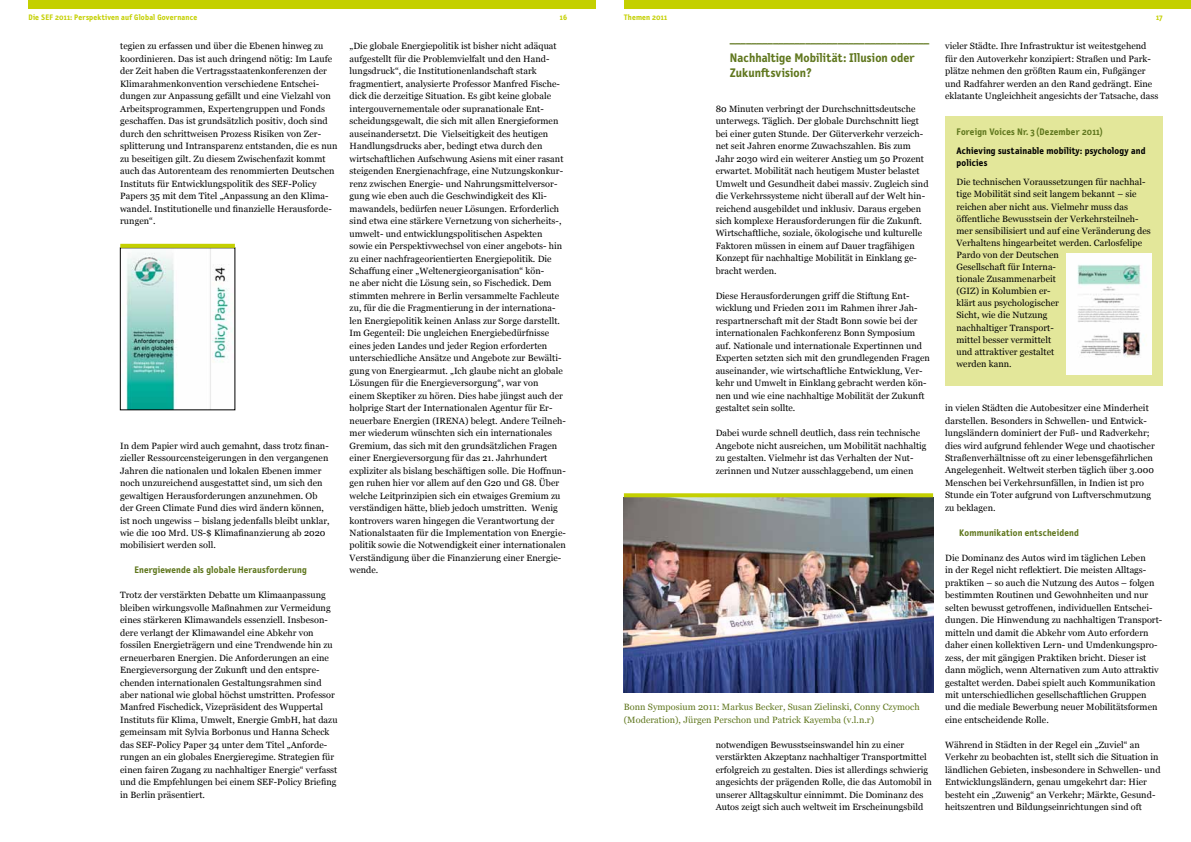
<style>
.page{position:relative;width:1191px;height:842px;background:#fff}
.page>*{position:absolute;margin:0;border:0;box-sizing:border-box;transform-origin:0 0}
.t1{font:700 12.5px/15.3px "Letter Gothic Text OT";letter-spacing:.005em;color:#60771e}
.t2{font:700 11px "Letter Gothic Text OT";color:#60771e}
.t3{font:700 9.6px "Letter Gothic Text OT";letter-spacing:.015em;color:#60771e}
.t4{font:700 9.6px/12.1px "Letter Gothic Text OT";letter-spacing:.015em;color:#000}
.t5{font:9.1px/12.5px "Georgia";letter-spacing:.005em;color:#000}
.t6{font:9.1px/12.5px "Georgia";letter-spacing:.005em;color:#60771e}
.t7{font:700 8px "Letter Gothic Text OT";letter-spacing:.02em;color:#c4d000}
</style>
<div class="page">
<div style="left:624px;top:0;width:567px;height:9px;background:#c4d000"></div>
<div style="left:28px;top:0;width:567px;height:9px;background:#c4d000"></div>
<img style="left:624px;top:497px;width:309px;height:196px">
<svg style="left:624px;top:493px;width:309px;height:4px"></svg>
<img style="left:122px;top:250px;width:111px;height:158px">
<div style="left:120px;top:248px;width:115px;height:162px;border:1px solid #000"></div>
<svg style="left:120px;top:244px;width:115px;height:4px"></svg>
<div style="left:945px;top:116px;width:217px;height:269px;background:#e3e79a"></div>
<img style="left:1066px;top:254px;width:85px;height:120px">
<p class="t7" style="left:28px;top:12px;width:170px">Die SEF 2011: Perspektiven auf Global Governance</p>
<p class="t7" style="left:560px;top:12px;width:9px">16</p>
<p class="t7" style="left:1156px;top:12px;width:8px">17</p>
<p class="t2" style="left:730px;top:36px;width:201px">–––––––––––––––––––––––––––––––––––––</p>
<h1 class="t1" style="left:730px;top:50px;width:187px">Nachhaltige Mobilität: Illusion oder<br>Zukunftsvision?</h1>
<p class="t5" style="left:715px;top:102px;width:214px">80 Minuten verbringt der Durchschnittsdeutsche unterwegs. Täglich. Der globale Durchschnitt liegt bei einer guten Stunde. Der Güterverkehr verzeich&shy;net seit Jahren enorme Zuwachszahlen. Bis zum Jahr 2030 wird ein weiterer Anstieg um 50 Prozent erwartet. Mobilität nach heutigem Muster belastet Umwelt und Gesundheit dabei massiv. Zugleich sind die Verkehrssysteme nicht überall auf der Welt hin&shy;reichend ausgebildet und inklusiv. Daraus ergeben sich komplexe Herausforderungen für die Zukunft.<br>Wirtschaftliche, soziale, ökologische und kulturelle Faktoren müssen in einem auf Dauer tragfähigen Konzept für nachhaltige Mobilität in Einklang ge&shy;bracht werden.</p>
<p class="t5" style="left:715px;top:290px;width:216px">Diese Herausforderungen griff die Stiftung Ent&shy;wicklung und Frieden 2011 im Rahmen ihrer Jah&shy;respartnerschaft mit der Stadt Bonn sowie bei der internationalen Fachkonferenz Bonn Symposium auf. Nationale und internationale Expertinnen und Experten setzten sich mit den grundlegenden Fragen auseinander, wie wirtschaftliche Entwicklung, Ver&shy;kehr und Umwelt in Einklang gebracht werden kön&shy;nen und wie eine nachhaltige Mobilität der Zukunft gestaltet sein sollte.</p>
<p class="t5" style="left:715px;top:427px;width:212px">Dabei wurde schnell deutlich, dass rein technische Angebote nicht ausreichen, um Mobilität nachhaltig zu gestalten. Vielmehr ist das Verhalten der Nut&shy;zerinnen und Nutzer ausschlaggebend, um einen</p>
<p class="t7" style="left:624px;top:12px;width:45px">Themen 2011</p>
<p class="t5" style="left:945px;top:40px;width:215px">vieler Städte. Ihre Infrastruktur ist weitestgehend für den Autoverkehr konzipiert: Straßen und Park&shy;plätze nehmen den größten Raum ein, Fußgänger und Radfahrer werden an den Rand gedrängt. Eine eklatante Ungleichheit angesichts der Tatsache, dass</p>
<p class="t5" style="left:350px;top:40px;width:218px">„Die globale Energiepolitik ist bisher nicht adäquat aufgestellt für die Problemvielfalt und den Hand&shy;lungsdruck“, die Institutionenlandschaft stark fragmentiert, analysierte Professor Manfred Fische&shy;dick die derzeitige Situation. Es gibt keine globale intergouvernementale oder supranationale Ent&shy;scheidungsgewalt, die sich mit allen Energieformen auseinandersetzt. Die Vielseitigkeit des heutigen Handlungsdrucks aber, bedingt etwa durch den wirtschaftlichen Aufschwung Asiens mit einer rasant steigenden Energienachfrage, eine Nutzungskonkur&shy;renz zwischen Energie- und Nahrungsmittelversor&shy;gung wie eben auch die Geschwindigkeit des Kli&shy;mawandels, bedürfen neuer Lösungen. Erforderlich sind etwa eine stärkere Vernetzung von sicherheits-, umwelt- und entwicklungspolitischen Aspekten sowie ein Perspektivwechsel von einer angebots- hin zu einer nachfrageorientierten Energiepolitik. Die Schaffung einer „Weltenergieorganisation“ kön-<br>ne aber nicht die Lösung sein, so Fischedick. Dem stimmten mehrere in Berlin versammelte Fachleute zu, für die die Fragmentierung in der internationa&shy;len Energiepolitik keinen Anlass zur Sorge darstellt.<br>Im Gegenteil: Die ungleichen Energiebedürfnisse eines jeden Landes und jeder Region erforderten unterschiedliche Ansätze und Angebote zur Bewälti&shy;gung von Energiearmut. „Ich glaube nicht an globale Lösungen für die Energieversorgung“, war von<br>einem Skeptiker zu hören. Dies habe jüngst auch der holprige Start der Internationalen Agentur für Er&shy;neuerbare Energien (IRENA) belegt. Andere Teilneh&shy;mer wiederum wünschten sich ein internationales Gremium, das sich mit den grundsätzlichen Fragen einer Energieversorgung für das 21. Jahrhundert expliziter als bislang beschäftigen solle. Die Hoffnun&shy;gen ruhen hier vor allem auf den G20 und G8. Über welche Leitprinzipien sich ein etwaiges Gremium zu verständigen hätte, blieb jedoch umstritten. Wenig kontrovers waren hingegen die Verantwortung der Nationalstaaten für die Implementation von Energie&shy;politik sowie die Notwendigkeit einer internationalen Verständigung über die Finanzierung einer Energie&shy;wende.</p>
<p class="t5" style="left:120px;top:40px;width:219px">tegien zu erfassen und über die Ebenen hinweg zu koordinieren. Das ist auch dringend nötig: Im Laufe der Zeit haben die Vertragsstaatenkonferenzen der Klimarahmenkonvention verschiedene Entschei&shy;dungen zur Anpassung gefällt und eine Vielzahl von Arbeitsprogrammen, Expertengruppen und Fonds geschaffen. Das ist grundsätzlich positiv, doch sind durch den schrittweisen Prozess Risiken von Zer&shy;splitterung und Intransparenz entstanden, die es nun zu beseitigen gilt. Zu diesem Zwischenfazit kommt auch das Autorenteam des renommierten Deutschen Instituts für Entwicklungspolitik des SEF-Policy Papers 35 mit dem Titel „Anpassung an den Klima&shy;wandel. Institutionelle und finanzielle Herausforde&shy;rungen“.</p>
<p class="t3" style="left:956px;top:126px;width:148px">Foreign Voices Nr. 3 (Dezember 2011)</p>
<p class="t4" style="left:956px;top:145px;width:190px">Achieving sustainable mobility: psychology and policies</p>
<p class="t5" style="left:956px;top:176px;width:196px;line-height:12.1px">Die technischen Voraussetzungen für nachhal&shy;tige Mobilität sind seit langem bekannt – sie reichen aber nicht aus. Vielmehr muss das öffentliche Bewusstsein der Verkehrsteilneh&shy;mer sensibilisiert und auf eine Veränderung des<br>Verhaltens hingearbeitet werden. Carlosfelipe<br>Pardo von der Deutschen<br>Gesellschaft für Interna-<br>tionale Zusammenarbeit<br>(GIZ) in Kolumbien er-<br>klärt aus psychologischer<br>Sicht, wie die Nutzung<br>nachhaltiger Transport-<br>mittel besser vermittelt<br>und attraktiver gestaltet<br>werden kann.</p>
<p class="t5" style="left:945px;top:402px;width:211px">in vielen Städten die Autobesitzer eine Minderheit darstellen. Besonders in Schwellen- und Entwick&shy;lungsländern dominiert der Fuß- und Radverkehr; dies wird aufgrund fehlender Wege und chaotischer Straßenverhältnisse oft zu einer lebensgefährlichen Angelegenheit. Weltweit sterben täglich über 3.000<br>Menschen bei Verkehrsunfällen, in Indien ist pro Stunde ein Toter aufgrund von Luftverschmutzung zu beklagen.</p>
<p class="t3" style="left:959px;top:527px;width:121px">Kommunikation entscheidend</p>
<p class="t5" style="left:945px;top:551px;width:219px">Die Dominanz des Autos wird im täglichen Leben<br>in der Regel nicht reflektiert. Die meisten Alltags&shy;praktiken – so auch die Nutzung des Autos – folgen bestimmten Routinen und Gewohnheiten und nur selten bewusst getroffenen, individuellen Entschei&shy;dungen. Die Hinwendung zu nachhaltigen Transport&shy;mitteln und damit die Abkehr vom Auto erfordern daher einen kollektiven Lern- und Umdenkungspro&shy;zess, der mit gängigen Praktiken bricht. Dieser ist dann möglich, wenn Alternativen zum Auto attraktiv gestaltet werden. Dabei spielt auch Kommunikation mit unterschiedlichen gesellschaftlichen Gruppen und die mediale Bewerbung neuer Mobilitätsformen eine entscheidende Rolle.</p>
<p class="t5" style="left:945px;top:739px;width:217px">Während in Städten in der Regel ein „Zuviel“ an Verkehr zu beobachten ist, stellt sich die Situation in ländlichen Gebieten, insbesondere in Schwellen- und Entwicklungsländern, genau umgekehrt dar: Hier besteht ein „Zuwenig“ an Verkehr; Märkte, Gesund&shy;heitszentren und Bildungseinrichtungen sind oft</p>
<p class="t5" style="left:120px;top:439px;width:211px">In dem Papier wird auch gemahnt, dass trotz finan&shy;zieller Ressourcensteigerungen in den vergangenen Jahren die nationalen und lokalen Ebenen immer noch unzureichend ausgestattet sind, um sich den gewaltigen Herausforderungen anzunehmen. Ob der Green Climate Fund dies wird ändern können, ist noch ungewiss – bislang jedenfalls bleibt unklar, wie die 100 Mrd. US-$ Klimafinanzierung ab 2020 mobilisiert werden soll.</p>
<p class="t3" style="left:134px;top:564px;width:174px">Energiewende als globale Herausforderung</p>
<p class="t5" style="left:120px;top:589px;width:219px">Trotz der verstärkten Debatte um Klimaanpassung bleiben wirkungsvolle Maßnahmen zur Vermeidung eines stärkeren Klimawandels essenziell. Insbeson&shy;dere verlangt der Klimawandel eine Abkehr von fossilen Energieträgern und eine Trendwende hin zu erneuerbaren Energien. Die Anforderungen an eine Energieversorgung der Zukunft und den entspre&shy;chenden internationalen Gestaltungsrahmen sind aber national wie global höchst umstritten. Professor Manfred Fischedick, Vizepräsident des Wuppertal Instituts für Klima, Umwelt, Energie GmbH, hat dazu gemeinsam mit Sylvia Borbonus und Hanna Scheck das SEF-Policy Paper 34 unter dem Titel „Anforde&shy;rungen an ein globales Energieregime. Strategien für einen fairen Zugang zu nachhaltiger Energie“ verfasst und die Empfehlungen bei einem SEF-Policy Briefing in Berlin präsentiert.</p>
<p class="t6" style="left:624px;top:701px;width:297px">Bonn Symposium 2011: Markus Becker, Susan Zielinski, Conny Czymoch (Moderation), Jürgen Perschon und Patrick Kayemba (v.l.n.r)</p>
<p class="t5" style="left:715px;top:739px;width:218px">notwendigen Bewusstseinswandel hin zu einer verstärkten Akzeptanz nachhaltiger Transportmittel erfolgreich zu gestalten. Dies ist allerdings schwierig angesichts der prägenden Rolle, die das Automobil in unserer Alltagskultur einnimmt. Die Dominanz des Autos zeigt sich auch weltweit im Erscheinungsbild</p>
</div>
